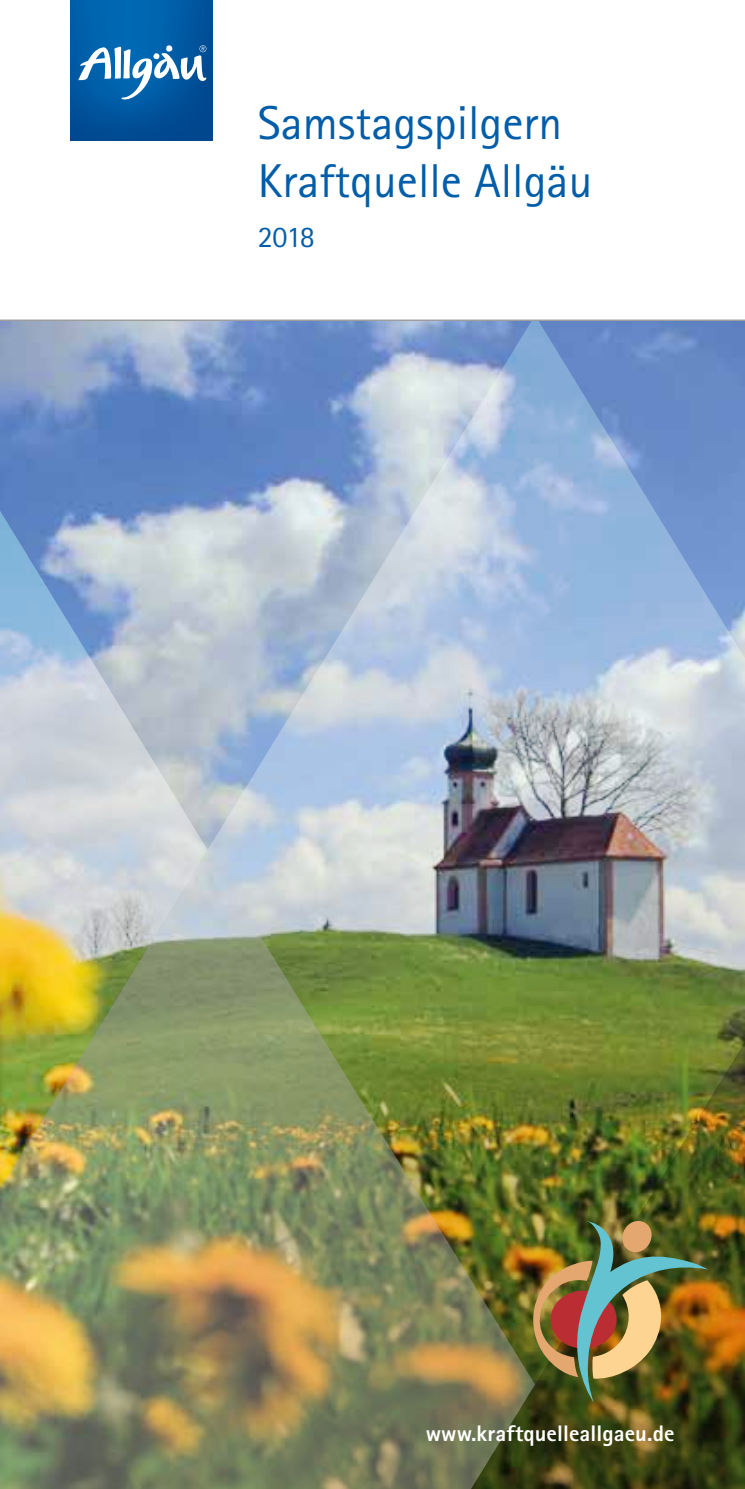
<style>
.page{position:relative;width:745px;height:1489px;background:#fff}
.page>*{position:absolute;margin:0;border:0;box-sizing:border-box;transform-origin:0 0}
.t1{font:47.5px/57.5px "Rotis Sans Serif Std";color:#005da9}
.t2{font:30px "Rotis Sans Serif Std";color:#005da9}
.t3{font:800 22.5px "Rotis Sans Serif Std";letter-spacing:.005em;color:#fff}
</style>
<div class="page">
<svg style="left:534px;top:1384px;width:210px;height:104px;background:#3e4113"></svg>
<img style="left:207px;top:320px;width:537px;height:1064px">
<svg style="left:0;top:320px;width:207px;height:529px;background:#9eb3cf"></svg>
<img style="left:0;top:849px;width:534px;height:639px">
<img style="left:71px;top:0;width:142px;height:141px">
<svg style="left:78px;top:45px;width:128px;height:55px"></svg>
<img style="left:533px;top:1220px;width:174px;height:181px">
<p class="t1" style="left:257px;top:94px;width:336px">Samstagspilgern<br>Kraftquelle Allgäu</p>
<p class="t2" style="left:257px;top:219px;width:59px">2018</p>
<p class="t3" style="left:425px;top:1419px;width:250px">www.kraftquelleallgaeu.de</p>
</div>
